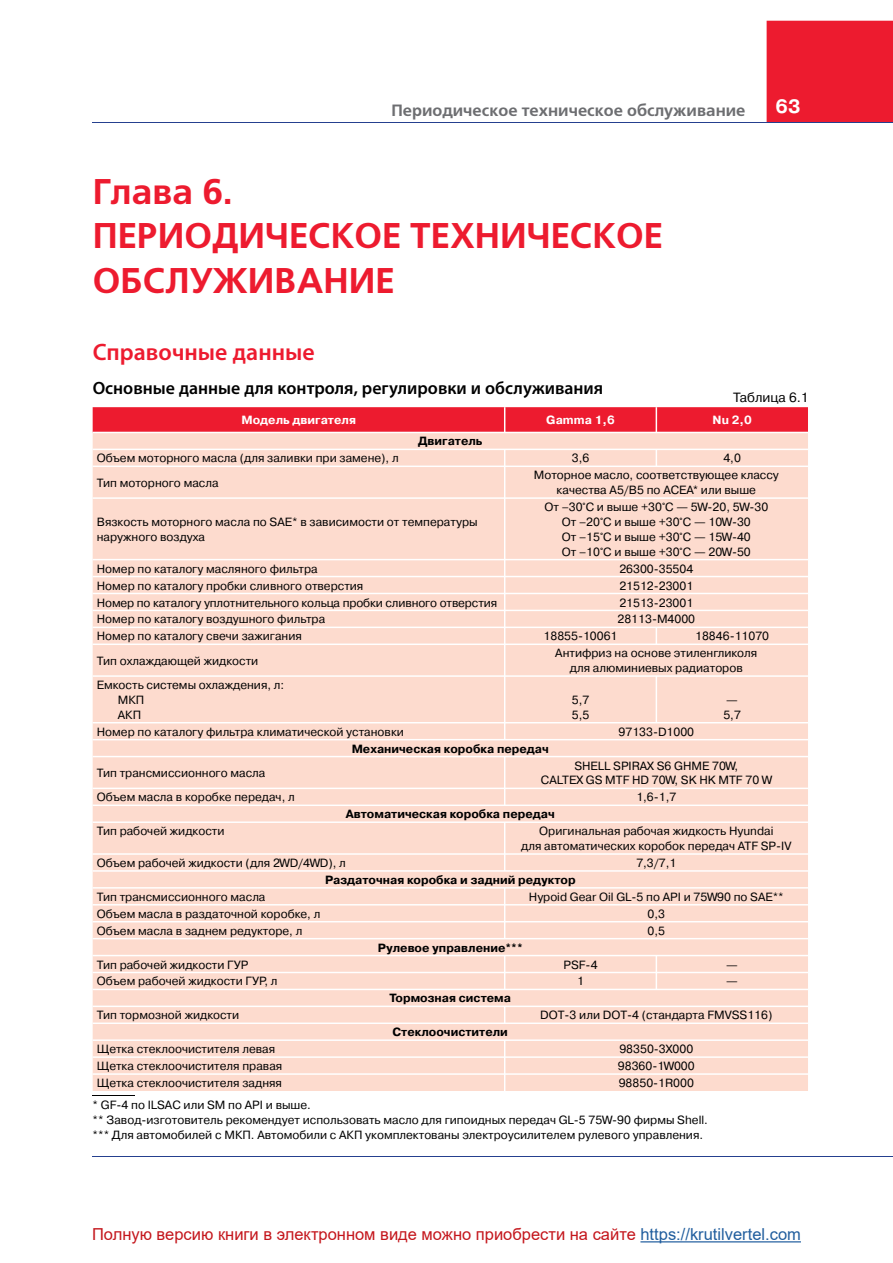
<style>
.page{position:relative;width:893px;height:1263px;background:#fff}
.page>*{position:absolute;margin:0;border:0;box-sizing:border-box;transform-origin:0 0}
.t1{font:700 35.7px/44.5px "Free Set C";color:#ed1b2f}
.t2{font:600 23.7px "Myriad Pro";color:#ed1b2f}
.t3{font:700 19.35px "Pragmatica C";color:#fff}
.t4{font:600 17.85px "Myriad Pro";color:#000}
.t5{font:16.5px "Arial";color:#c4161c}
.t6{font:700 16.35px "Free Set C";color:#6d6e71}
.t7{font:13.35px "Pragmatica C";color:#000}
.t8{font:11.85px/14.9px "Pragmatica C";color:#000;text-align:center}
.t9{font:700 11.85px "Pragmatica C";color:#000}
.t10{font:700 11.85px "Pragmatica C";color:#fff}
.s1{color:#215e9e}
</style>
<div class="page">
<div style="left:767px;top:21px;width:126px;height:101px;background:#ed1b2f"></div>
<hr style="left:93px;top:1156px;width:800px;height:1px;background:#25408f">
<hr style="left:93px;top:122px;width:800px;height:1px;background:#25408f">
<svg style="left:93px;top:407px;width:715px;height:684px;background:#fcd6cb"></svg>
<hr style="left:93px;top:1095px;width:42px;height:1px;background:#000">
<hr style="left:640px;top:1241px;width:161px;height:1px;background:#215e9e">
<h3 class="t6" style="left:391px;top:101px;width:356px">Периодическое техническое обслуживание</h3>
<h3 class="t3" style="left:775px;top:96px;width:27px">63</h3>
<h1 class="t1" style="left:93px;top:170px;width:572px">Глава 6.<br>ПЕРИОДИЧЕСКОЕ ТЕХНИЧЕСКОЕ<br>ОБСЛУЖИВАНИЕ</h1>
<h2 class="t2" style="left:93px;top:337px;width:224px">Справочные данные</h2>
<h3 class="t4" style="left:93px;top:377px;width:512px">Основные данные для контроля, регулировки и обслуживания</h3>
<p class="t7" style="left:733px;top:390px;width:77px">Таблица 6.1</p>
<p class="t10" style="left:241px;top:414px;width:116px">Модель двигателя</p>
<p class="t10" style="left:546px;top:414px;width:70px">Gamma 1,6</p>
<p class="t10" style="left:713px;top:414px;width:41px">Nu 2,0</p>
<p class="t9" style="left:418px;top:435px;width:66px">Двигатель</p>
<p class="t8" style="left:97px;top:451px;width:303px">Объем моторного масла (для заливки при замене), л</p>
<p class="t8" style="left:572px;top:451px;width:19px">3,6</p>
<p class="t8" style="left:723px;top:451px;width:19px">4,0</p>
<p class="t8" style="left:97px;top:475px;width:123px">Тип моторного масла</p>
<p class="t8" style="left:534px;top:468px;width:247px">Моторное масло, соответствующее классу качества А5/B5 по ACEA* или выше</p>
<p class="t8" style="left:97px;top:515px;width:382px;text-align:left">Вязкость моторного масла по SAE* в зависимости от температуры наружного воздуха</p>
<p class="t8" style="left:544px;top:500px;width:225px">От –30°С и выше +30°С — 5W-20, 5W-30<br>От –20°С и выше +30°С — 10W-30<br>От –15°С и выше +30°С — 15W-40<br>От –10°С и выше +30°С — 20W-50</p>
<p class="t8" style="left:97px;top:561px;width:222px">Номер по каталогу масляного фильтра</p>
<p class="t8" style="left:619px;top:561px;width:75px">26300-35504</p>
<p class="t8" style="left:97px;top:578px;width:268px">Номер по каталогу пробки сливного отверстия</p>
<p class="t8" style="left:619px;top:578px;width:75px">21512-23001</p>
<p class="t8" style="left:97px;top:595px;width:402px">Номер по каталогу уплотнительного кольца пробки сливного отверстия</p>
<p class="t8" style="left:619px;top:595px;width:75px">21513-23001</p>
<p class="t8" style="left:97px;top:612px;width:230px">Номер по каталогу воздушного фильтра</p>
<p class="t8" style="left:617px;top:612px;width:79px">28113-M4000</p>
<p class="t8" style="left:97px;top:629px;width:207px">Номер по каталогу свечи зажигания</p>
<p class="t8" style="left:544px;top:629px;width:75px">18855-10061</p>
<p class="t8" style="left:695px;top:629px;width:75px">18846-11070</p>
<p class="t8" style="left:97px;top:653px;width:163px">Тип охлаждающей жидкости</p>
<p class="t8" style="left:555px;top:646px;width:204px">Антифриз на основе этиленгликоля для алюминиевых радиаторов</p>
<p class="t8" style="left:118px;top:678px;width:168px;text-align:left;text-indent:-21px">Емкость системы охлаждения, л:<br>МКП<br>АКП</p>
<p class="t8" style="left:572px;top:692px;width:19px;text-align:left">5,7<br>5,5</p>
<p class="t8" style="left:723px;top:692px;width:19px;text-align:left">—<br>5,7</p>
<p class="t8" style="left:97px;top:724px;width:308px">Номер по каталогу фильтра климатической установки</p>
<p class="t8" style="left:618px;top:724px;width:77px">97133-D1000</p>
<p class="t9" style="left:352px;top:742px;width:199px">Механическая коробка передач</p>
<p class="t8" style="left:97px;top:765px;width:170px">Тип трансмиссионного масла</p>
<p class="t8" style="left:541px;top:758px;width:232px">SHELL SPIRAX S6 GHME 70W,<br>CALTEX GS MTF HD 70W, SK HK MTF 70 W</p>
<p class="t8" style="left:97px;top:790px;width:199px">Объем масла в коробке передач, л</p>
<p class="t8" style="left:636px;top:790px;width:41px">1,6-1,7</p>
<p class="t9" style="left:346px;top:808px;width:210px">Автоматическая коробка передач</p>
<p class="t8" style="left:97px;top:824px;width:129px">Тип рабочей жидкости</p>
<p class="t8" style="left:521px;top:824px;width:272px">Оригинальная рабочая жидкость Hyundai<br>для автоматических коробок передач ATF SP-IV</p>
<p class="t8" style="left:97px;top:855px;width:251px">Объем рабочей жидкости (для 2WD/4WD), л</p>
<p class="t8" style="left:636px;top:855px;width:41px">7,3/7,1</p>
<p class="t9" style="left:325px;top:873px;width:252px">Раздаточная коробка и задний редуктор</p>
<p class="t8" style="left:97px;top:889px;width:170px">Тип трансмиссионного масла</p>
<p class="t8" style="left:529px;top:889px;width:256px">Hypoid Gear Oil GL-5 по API и 75W90 по SAE**</p>
<p class="t8" style="left:97px;top:906px;width:225px">Объем масла в раздаточной коробке, л</p>
<p class="t8" style="left:648px;top:906px;width:19px">0,3</p>
<p class="t8" style="left:97px;top:923px;width:207px">Объем масла в заднем редукторе, л</p>
<p class="t8" style="left:648px;top:923px;width:19px">0,5</p>
<p class="t9" style="left:378px;top:941px;width:146px">Рулевое управление***</p>
<p class="t8" style="left:97px;top:957px;width:153px">Тип рабочей жидкости ГУР</p>
<p class="t8" style="left:563px;top:957px;width:36px">PSF-4</p>
<p class="t8" style="left:726px;top:957px;width:13px">—</p>
<p class="t8" style="left:97px;top:974px;width:182px">Объем рабочей жидкости ГУР, л</p>
<p class="t8" style="left:577px;top:974px;width:8px">1</p>
<p class="t8" style="left:726px;top:974px;width:13px">—</p>
<p class="t9" style="left:390px;top:992px;width:123px">Тормозная система</p>
<p class="t8" style="left:97px;top:1008px;width:144px">Тип тормозной жидкости</p>
<p class="t8" style="left:540px;top:1008px;width:234px">DOT-3 или DOT-4 (стандарта FMVSS116)</p>
<p class="t9" style="left:393px;top:1025px;width:117px">Стеклоочистители</p>
<p class="t8" style="left:97px;top:1042px;width:180px">Щетка стеклоочистителя левая</p>
<p class="t8" style="left:619px;top:1042px;width:75px">98350-3X000</p>
<p class="t8" style="left:97px;top:1058px;width:187px">Щетка стеклоочистителя правая</p>
<p class="t8" style="left:618px;top:1058px;width:78px">98360-1W000</p>
<p class="t8" style="left:97px;top:1075px;width:187px">Щетка стеклоочистителя задняя</p>
<p class="t8" style="left:619px;top:1075px;width:77px">98850-1R000</p>
<p class="t8" style="left:93px;top:1098px;width:617px;text-align:left">* GF-4 по ILSAC или SM по API и выше.<br>** Завод-изготовитель рекомендует использовать масло для гипоидных передач GL-5 75W-90 фирмы Shell. *** Для автомобилей с МКП. Автомобили с АКП укомплектованы электроусилителем рулевого управления.</p>
<h3 class="t5" style="left:92px;top:1223px;width:710px">Полную версию книги в электронном виде можно приобрести на сайте <span class="s1">https://krutilvertel.com</span></h3>
</div>
